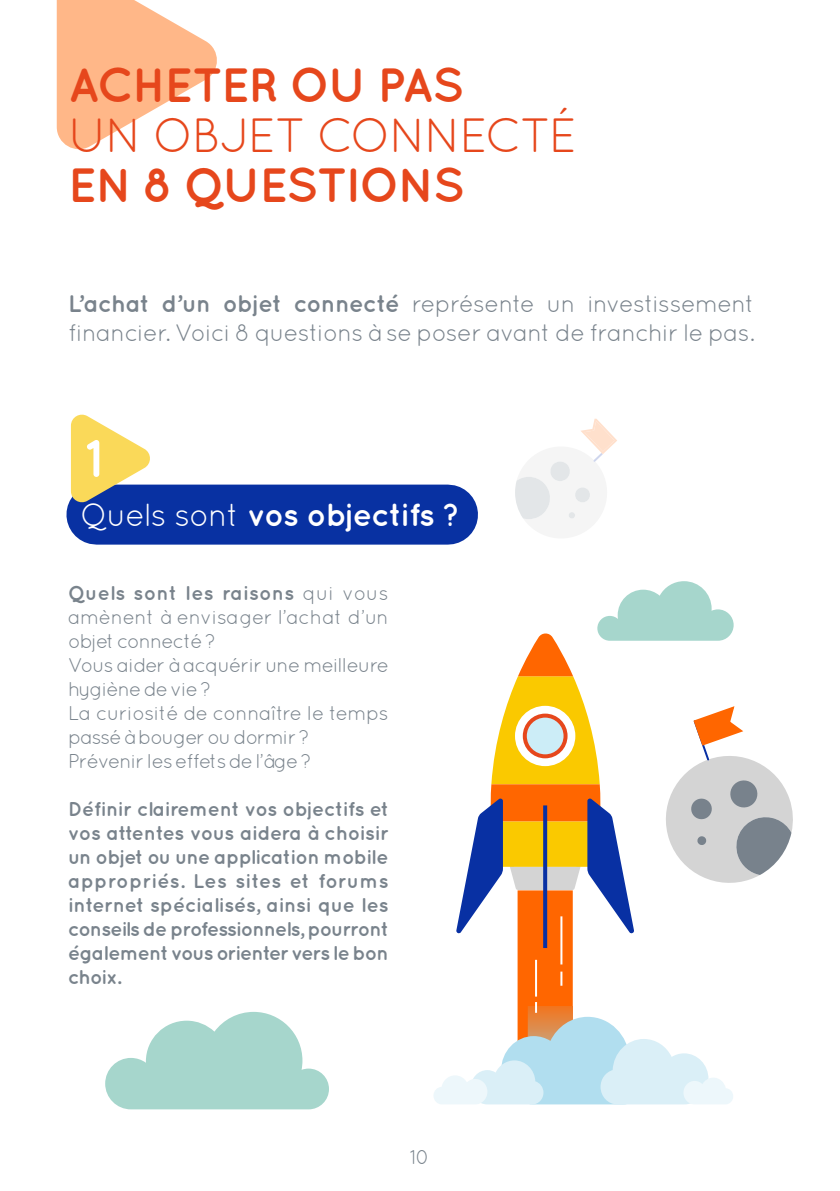
<style>
.page{position:relative;width:840px;height:1191px;background:#fff}
.page>*{position:absolute;margin:0;border:0;box-sizing:border-box;transform-origin:0 0}
.t1{font:700 52.8px "Quicksand";color:#fff}
.t2{font:700 48px "Quicksand";letter-spacing:-.04em;color:#e6471c}
.t3{font:48px "Quicksand";letter-spacing:-.04em;color:#e6471c}
.t4{font:700 32px "Quicksand";letter-spacing:-.03em;color:#fff}
.t5{font:24px/28.8px "Quicksand";letter-spacing:-.03em;color:#79838c}
.t6{font:700 20px/24px "Quicksand";letter-spacing:-.045em;color:#79838c;text-align:justify}
.t7{font:20px/24px "Quicksand";letter-spacing:-.045em;color:#79838c}
.s1{font-weight:700}
.s2{font-weight:400}
</style>
<div class="page">
<svg style="left:57px;top:0;width:160px;height:150px"></svg>
<div style="left:96px;top:484px;width:351px;height:60px;background:#0831a2"></div>
<svg style="left:515px;top:419px;width:102px;height:101px"></svg>
<svg style="left:105px;top:1012px;width:224px;height:97px"></svg>
<svg style="left:71px;top:414px;width:81px;height:91px"></svg>
<svg style="left:434px;top:581px;width:359px;height:523px"></svg>
<h2 class="t2" style="left:68px;top:57px;width:397px">ACHETER OU PAS</h2>
<h2 class="t3" style="left:68px;top:108px;width:510px">UN OBJET CONNECTÉ</h2>
<h2 class="t2" style="left:68px;top:157px;width:398px">EN 8 QUESTIONS</h2>
<p class="t5" style="left:68px;top:289px;width:688px"><span class="s1">L’achat d’un objet connecté</span> représente un investissement financier. Voici 8 questions à se poser avant de franchir le pas.</p>
<h1 class="t1" style="left:85px;top:427px;width:19px">1</h1>
<h3 class="t4" style="left:81px;top:495px;width:380px"><span class="s2">Quels sont</span> vos objectifs ?</h3>
<p class="t7" style="left:68px;top:581px;width:322px"><span class="s1">Quels sont les raisons</span> qui vous amènent à envisager l’achat d’un objet connecté ?<br>Vous aider à acquérir une meilleure hygiène de vie ?<br>La curiosité de connaître le temps passé à bouger ou dormir ?<br>Prévenir les effets de l’âge ?</p>
<p class="t6" style="left:68px;top:796px;width:322px">Définir clairement vos objectifs et vos attentes vous aidera à choisir un objet ou une application mobile appropriés. Les sites et forums internet spécialisés, ainsi que les conseils de professionnels, pourront également vous orienter vers le bon choix.</p>
<p class="t7" style="left:409px;top:1144px;width:22px">10</p>
</div>
